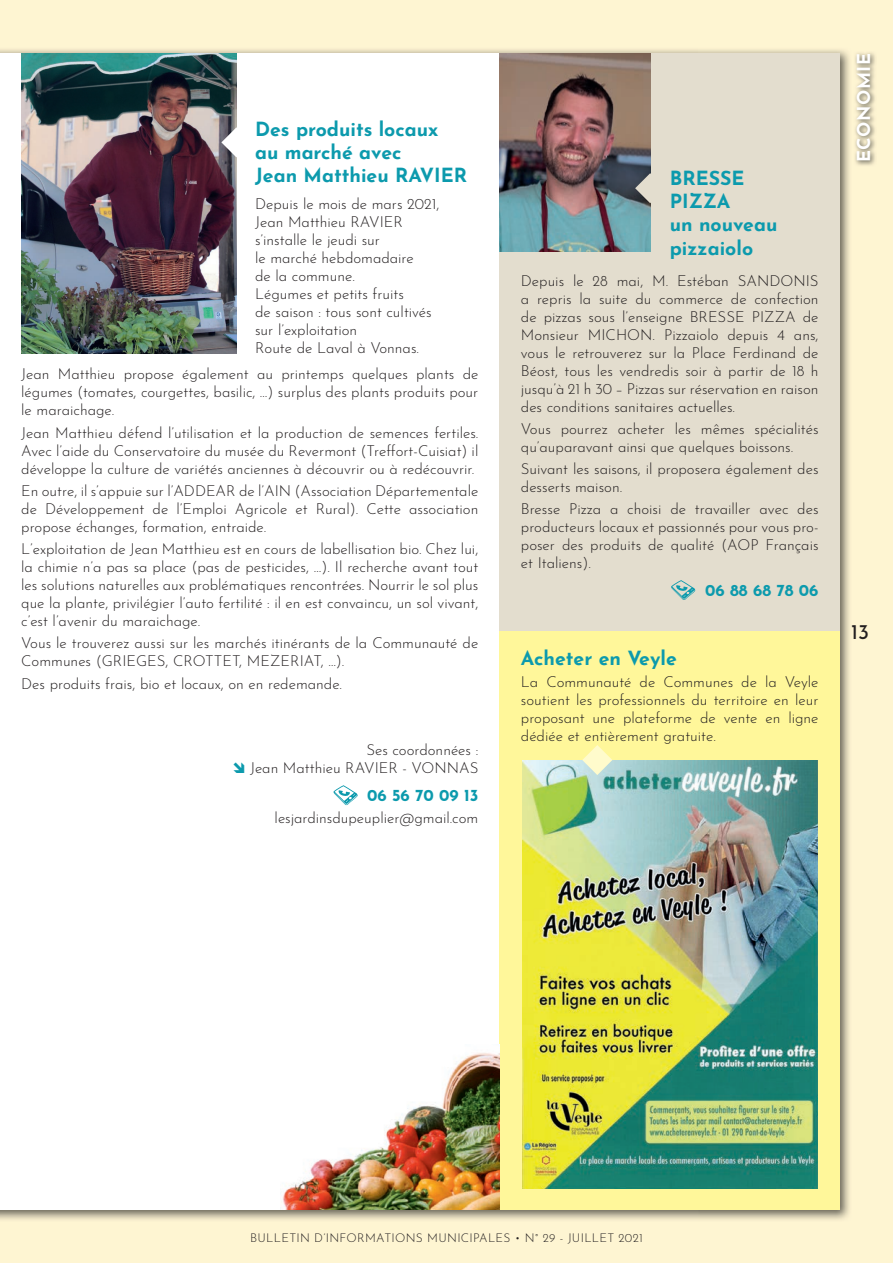
<style>
.page{position:relative;width:893px;height:1263px;background:#fef5d2}
.page>*{position:absolute;margin:0;border:0;box-sizing:border-box;transform-origin:0 0}
.t1{font:21px "Josefin Sans";color:#231f20}
.t2{font:700 19.5px/23.4px "Josefin Sans";color:#0c9aad}
.t3{font:700 18px "Josefin Sans";letter-spacing:.025em;color:#fff}
.t4{font:700 16.5px "Josefin Sans";color:#0c9aad}
.t5{font:300 15px/18px "Josefin Sans";color:#231f20;text-align:justify}
.t6{font:300 12px "Josefin Sans";letter-spacing:.025em;color:#231f20}
</style>
<div class="page">
<img style="left:0;top:49px;width:850px;height:1171px">
<div style="left:0;top:53px;width:840px;height:1157px;background:#fff"></div>
<img style="left:855px;top:53px;width:20px;height:113px">
<div style="left:500px;top:53px;width:340px;height:1157px;background:#e3ddce"></div>
<svg style="left:671px;top:580px;width:24px;height:20px"></svg>
<svg style="left:333px;top:785px;width:25px;height:20px"></svg>
<div style="left:500px;top:631px;width:340px;height:579px;background:#fff79a"></div>
<img style="left:500px;top:53px;width:150px;height:198px">
<img style="left:21px;top:53px;width:215px;height:300px">
<img style="left:522px;top:760px;width:295px;height:429px">
<svg style="left:221px;top:127px;width:16px;height:30px"></svg>
<svg style="left:635px;top:173px;width:16px;height:30px"></svg>
<svg style="left:582px;top:745px;width:30px;height:30px"></svg>
<img style="left:282px;top:1053px;width:218px;height:157px">
<h2 class="t2" style="left:255px;top:114px;width:213px">Des produits locaux<br>au marché avec<br>Jean Matthieu RAVIER</h2>
<p class="t5" style="left:255px;top:193px;width:186px;text-align:left">Depuis le mois de mars 2021,<br>Jean Matthieu RAVIER s’installe le jeudi sur<br>le marché hebdomadaire<br>de la commune.<br>Légumes et petits fruits<br>de saison : tous sont cultivés sur l’exploitation<br>Route de Laval à Vonnas.</p>
<p class="t5" style="left:21px;top:364px;width:459px">Jean Matthieu propose également au printemps quelques plants de légumes (tomates, courgettes, basilic, …) surplus des plants produits pour le maraichage.</p>
<p class="t5" style="left:21px;top:422px;width:459px">Jean Matthieu défend l’utilisation et la production de semences fertiles.<br>Avec l’aide du Conservatoire du musée du Revermont (Treffort-Cuisiat) il développe la culture de variétés anciennes à découvrir ou à redécouvrir.</p>
<p class="t5" style="left:21px;top:480px;width:459px">En outre, il s’appuie sur l’ADDEAR de l’AIN (Association Départementale de Développement de l’Emploi Agricole et Rural). Cette association propose échanges, formation, entraide.</p>
<p class="t5" style="left:21px;top:538px;width:459px">L’exploitation de Jean Matthieu est en cours de labellisation bio. Chez lui, la chimie n’a pas sa place (pas de pesticides, …). Il recherche avant tout les solutions naturelles aux problématiques rencontrées. Nourrir le sol plus que la plante, privilégier l’auto fertilité : il en est convaincu, un sol vivant, c’est l’avenir du maraichage.</p>
<p class="t5" style="left:21px;top:633px;width:459px">Vous le trouverez aussi sur les marchés itinérants de la Communauté de<br>Communes (GRIEGES, CROTTET, MEZERIAT, …).</p>
<p class="t5" style="left:21px;top:673px;width:322px">Des produits frais, bio et locaux, on en redemande.</p>
<p class="t5" style="left:250px;top:740px;width:230px;text-align:right">Ses coordonnées :<br>Jean Matthieu RAVIER - VONNAS</p>
<p class="t4" style="left:367px;top:780px;width:113px">06 56 70 09 13</p>
<p class="t5" style="left:275px;top:807px;width:205px">lesjardinsdupeuplier@gmail.com</p>
<h2 class="t2" style="left:670px;top:163px;width:109px">BRESSE<br>PIZZA<br>un nouveau pizzaiolo</h2>
<p class="t5" style="left:521px;top:270px;width:299px">Depuis le 28 mai, M. Estéban SANDONIS a repris la suite du commerce de confection de pizzas sous l’enseigne BRESSE PIZZA de Monsieur MICHON. Pizzaiolo depuis 4 ans, vous le retrouverez sur la Place Ferdinand de Béost, tous les vendredis soir à partir de 18 h jusqu’à 21 h 30 – Pizzas sur réservation en raison des conditions sanitaires actuelles.</p>
<p class="t5" style="left:521px;top:418px;width:299px">Vous pourrez acheter les mêmes spécialités qu’auparavant ainsi que quelques boissons.</p>
<p class="t5" style="left:521px;top:458px;width:299px">Suivant les saisons, il proposera également des desserts maison.</p>
<p class="t5" style="left:521px;top:499px;width:299px">Bresse Pizza a choisi de travailler avec des producteurs locaux et passionnés pour vous pro&shy;poser des produits de qualité (AOP Français et Italiens).</p>
<p class="t4" style="left:705px;top:575px;width:115px">06 88 68 78 06</p>
<h2 class="t2" style="left:521px;top:643px;width:157px">Acheter en Veyle</h2>
<p class="t5" style="left:521px;top:671px;width:299px">La Communauté de Communes de la Veyle soutient les professionnels du territoire en leur proposant une plateforme de vente en ligne dédiée et entièrement gratuite.</p>
<p class="t3" style="left:848px;top:162px;width:110px;rotate:-90deg">ECONOMIE</p>
<h1 class="t1" style="left:851px;top:614px;width:19px">13</h1>
<p class="t6" style="left:250px;top:1229px;width:394px">BULLETIN D’INFORMATIONS MUNICIPALES • N° 29 - JUILLET 2021</p>
</div>
